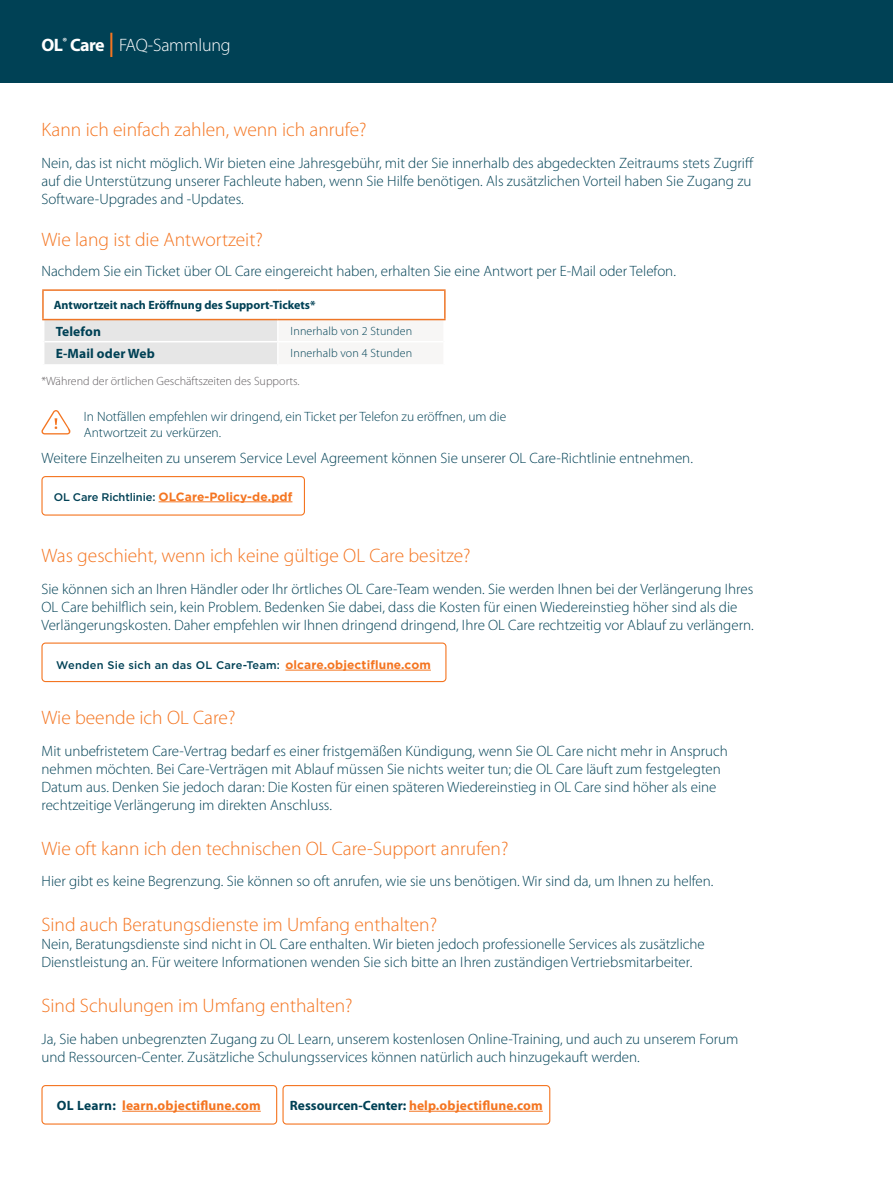
<style>
.page{position:relative;width:893px;height:1188px;background:#fff}
.page>*{position:absolute;margin:0;border:0;box-sizing:border-box;transform-origin:0 0}
.t1{font:300 19.5px "Myriad Pro";color:#f47521}
.t2{font:300 18px "Myriad Pro";letter-spacing:-.01em;color:#fff}
.t3{font:300 15px/18px "Myriad Pro";color:#004155}
.t4{font:300 13.5px/16.5px "Myriad Pro";color:#004155}
.t5{font:700 13.5px "Myriad Pro";letter-spacing:.01em;color:#f47521}
.t6{font:700 13.5px "Myriad Pro";letter-spacing:.01em;color:#004155}
.t7{font:300 12px "Myriad Pro";color:#635f62}
.t8{font:700 12px "Myriad Pro";color:#004155}
.t9{font:300 12px "Myriad Pro";letter-spacing:.01em;color:#004155}
.t10{font:700 12px "Gotham";letter-spacing:.01em;color:#f47521}
.t11{font:500 11.1px "Gotham";letter-spacing:.02em;color:#004155}
.s1{font-weight:700}
.s2{font-weight:400;font-size:36px;color:#f47521}
.s3{font-weight:500;font-size:11.1px;color:#004155}
.s4{font-weight:700;font-size:12px;color:#f47521}
.s5{color:#004155}
</style>
<div class="page">
<svg style="left:44px;top:320px;width:399px;height:44px"></svg>
<hr style="left:277px;top:320px;width:2px;height:21px;background:#fff">
<hr style="left:44px;top:341px;width:234px;height:1px;background:#fff">
<hr style="left:278px;top:341px;width:165px;height:1px;background:#fff">
<hr style="left:277px;top:342px;width:2px;height:22px;background:#fff">
<hr style="left:444px;top:291px;width:2px;height:28px;background:#ee7526">
<hr style="left:42px;top:289px;width:236px;height:2px;background:#ee7526">
<hr style="left:42px;top:291px;width:2px;height:28px;background:#ee7526">
<hr style="left:278px;top:289px;width:168px;height:2px;background:#ee7526">
<hr style="left:42px;top:319px;width:236px;height:1px;background:#ee7526">
<hr style="left:278px;top:319px;width:168px;height:1px;background:#ee7526">
<svg style="left:41px;top:410px;width:30px;height:24px"></svg>
<hr style="left:159px;top:502px;width:133px;height:1px;background:#f47521">
<div style="left:41px;top:476px;width:264px;height:40px;border:1px solid #f47521;border-radius:4px"></div>
<hr style="left:285px;top:670px;width:146px;height:1px;background:#f47521">
<div style="left:41px;top:643px;width:405px;height:39px;border:1px solid #f47521;border-radius:4px"></div>
<hr style="left:122px;top:1111px;width:139px;height:1px;background:#f47521">
<div style="left:41px;top:1085px;width:236px;height:40px;border:1px solid #f47521;border-radius:4px"></div>
<hr style="left:409px;top:1111px;width:134px;height:1px;background:#f47521">
<div style="left:282px;top:1085px;width:268px;height:40px;border:1px solid #f47521;border-radius:4px"></div>
<div style="left:0;top:0;width:893px;height:83px;background:#004155"></div>
<p class="t2" style="left:41px;top:35px;width:191px"><span class="s1">OL</span><sup>®</sup> <span class="s1">Care</span> <span class="s2">I</span> FAQ-Sammlung</p>
<h1 class="t1" style="left:41px;top:118px;width:327px">Kann ich einfach zahlen, wenn ich anrufe?</h1>
<p class="t3" style="left:41px;top:153px;width:714px">Nein, das ist nicht möglich. Wir bieten eine Jahresgebühr, mit der Sie innerhalb des abgedeckten Zeitraums stets Zugriff auf die Unterstützung unserer Fachleute haben, wenn Sie Hilfe benötigen. Als zusätzlichen Vorteil haben Sie Zugang zu<br>Software-Upgrades and -Updates.</p>
<h1 class="t1" style="left:41px;top:227px;width:223px">Wie lang ist die Antwortzeit?</h1>
<p class="t3" style="left:41px;top:261px;width:636px">Nachdem Sie ein Ticket über OL Care eingereicht haben, erhalten Sie eine Antwort per E-Mail oder Telefon.</p>
<p class="t8" style="left:54px;top:297px;width:263px">Antwortzeit nach Eröffnung des Support-Tickets*</p>
<p class="t6" style="left:56px;top:322px;width:47px">Telefon</p>
<p class="t9" style="left:291px;top:323px;width:123px">Innerhalb von 2 Stunden</p>
<p class="t6" style="left:56px;top:344px;width:101px">E-Mail oder Web</p>
<p class="t9" style="left:291px;top:345px;width:123px">Innerhalb von 4 Stunden</p>
<p class="t7" style="left:41px;top:374px;width:260px">*Während der örtlichen Geschäftszeiten des Supports.</p>
<p class="t4" style="left:84px;top:408px;width:424px">In Notfällen empfehlen wir dringend, ein Ticket per Telefon zu eröffnen, um die<br>Antwortzeit zu verkürzen.</p>
<p class="t3" style="left:41px;top:449px;width:653px">Weitere Einzelheiten zu unserem Service Level Agreement können Sie unserer OL Care-Richtlinie entnehmen.</p>
<p class="t10" style="left:54px;top:488px;width:240px"><span class="s3">OL Care Richtlinie:</span> OLCare-Policy-de.pdf</p>
<h1 class="t1" style="left:41px;top:544px;width:431px">Was geschieht, wenn ich keine gültige OL Care besitze?</h1>
<p class="t3" style="left:41px;top:579px;width:714px">Sie können sich an Ihren Händler oder Ihr örtliches OL Care-Team wenden. Sie werden Ihnen bei der Verlängerung Ihres<br>OL Care behilflich sein, kein Problem. Bedenken Sie dabei, dass die Kosten für einen Wiedereinstieg höher sind als die<br>Verlängerungskosten. Daher empfehlen wir Ihnen dringend dringend, Ihre OL Care rechtzeitig vor Ablauf zu verlängern.</p>
<p class="t11" style="left:56px;top:658px;width:376px">Wenden Sie sich an das OL Care-Team: <span class="s4">olcare.objectiflune.com</span></p>
<h1 class="t1" style="left:41px;top:706px;width:195px">Wie beende ich OL Care?</h1>
<p class="t3" style="left:41px;top:741px;width:688px">Mit unbefristetem Care-Vertrag bedarf es einer fristgemäßen Kündigung, wenn Sie OL Care nicht mehr in Anspruch nehmen möchten. Bei Care-Verträgen mit Ablauf müssen Sie nichts weiter tun; die OL Care läuft zum festgelegten Datum aus. Denken Sie jedoch daran: Die Kosten für einen späteren Wiedereinstieg in OL Care sind höher als eine rechtzeitige Verlängerung im direkten Anschluss.</p>
<h1 class="t1" style="left:41px;top:836px;width:468px">Wie oft kann ich den technischen OL Care-Support anrufen?</h1>
<p class="t3" style="left:41px;top:872px;width:674px">Hier gibt es keine Begrenzung. Sie können so oft anrufen, wie sie uns benötigen. Wir sind da, um Ihnen zu helfen.</p>
<h1 class="t1" style="left:41px;top:913px;width:397px">Sind auch Beratungsdienste im Umfang enthalten?</h1>
<p class="t3" style="left:41px;top:935px;width:665px">Nein, Beratungsdienste sind nicht in OL Care enthalten. Wir bieten jedoch professionelle Services als zusätzliche<br>Dienstleistung an. Für weitere Informationen wenden Sie sich bitte an Ihren zuständigen Vertriebsmitarbeiter.</p>
<h1 class="t1" style="left:41px;top:994px;width:313px">Sind Schulungen im Umfang enthalten?</h1>
<p class="t3" style="left:41px;top:1029px;width:699px">Ja, Sie haben unbegrenzten Zugang zu OL Learn, unserem kostenlosen Online-Training, und auch zu unserem Forum und Ressourcen-Center. Zusätzliche Schulungsservices können natürlich auch hinzugekauft werden.</p>
<p class="t5" style="left:57px;top:1097px;width:205px"><span class="s5">OL Learn:</span> learn.objectiflune.com</p>
<p class="t5" style="left:290px;top:1097px;width:254px"><span class="s5">Ressourcen-Center:</span> help.objectiflune.com</p>
</div>
